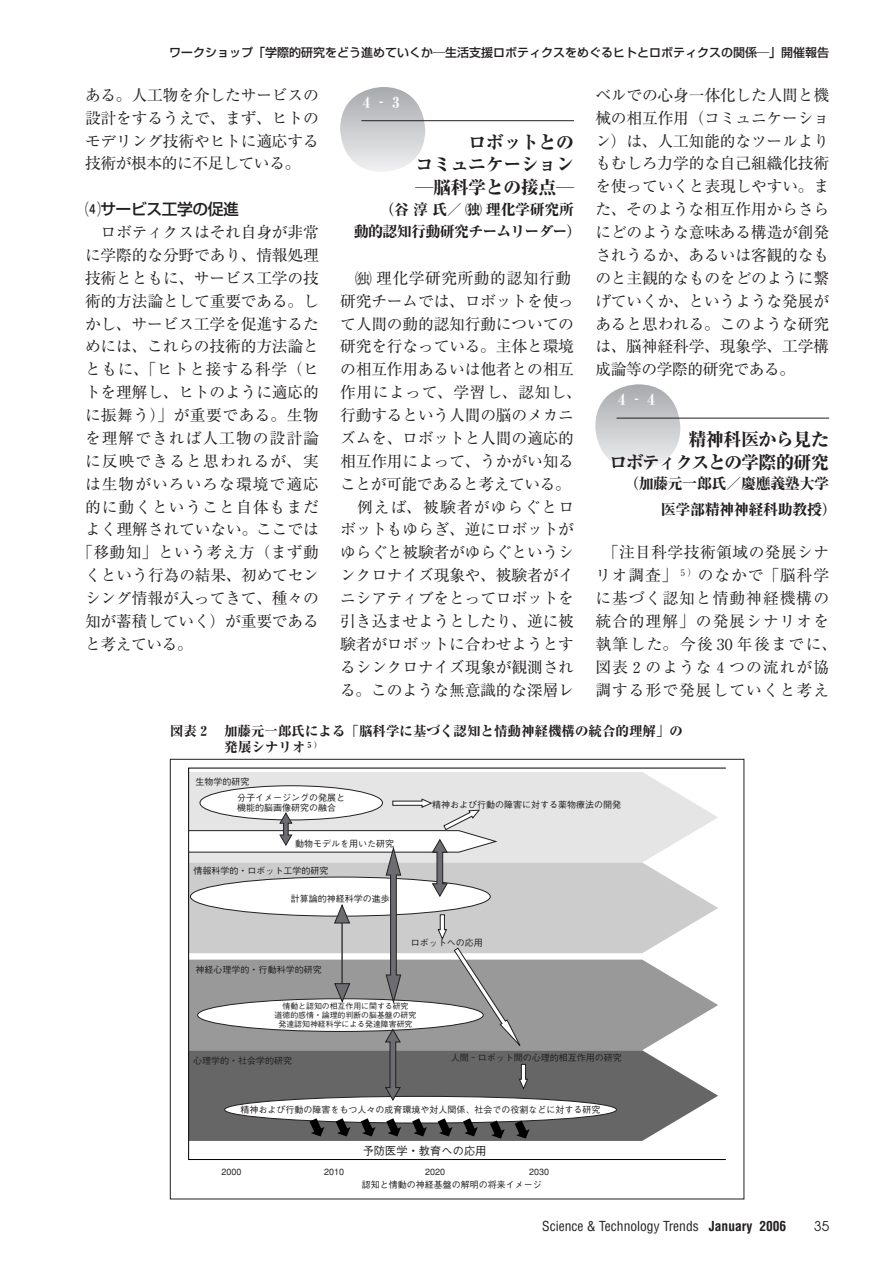
<style>
.page{position:relative;width:893px;height:1263px;background:#fff}
.page>*{position:absolute;margin:0;border:0;box-sizing:border-box;transform-origin:0 0}
.t1{font:800 18px/22.8px "Ryumin";letter-spacing:-.025em;color:#231f20;text-align:justify}
.t2{font:15.75px/22.8px "Ryumin";letter-spacing:-.01em;color:#231f20;text-align:justify}
.t3{font:15.75px/22.8px "Ryumin";letter-spacing:.065em;color:#231f20}
.t4{font:15.75px "Ryumin";letter-spacing:.04em;color:#231f20}
.t5{font:15.75px "Ryumin";letter-spacing:.03em;color:#231f20}
.t6{font:15.75px "Ryumin";letter-spacing:.025em;color:#231f20}
.t7{font:15.75px "Ryumin";letter-spacing:.07em;color:#231f20}
.t8{font:500 15.75px "Shin Go";letter-spacing:-.025em;color:#231f20}
.t9{font:800 15px/22.8px "Ryumin";letter-spacing:-.045em;color:#231f20}
.t10{font:800 15px/25.5px "Ryumin";letter-spacing:-.025em;color:#231f20}
.t11{font:800 15px "Ryumin";color:#fff}
.t12{font:800 13.5px/16.5px "Ryumin";color:#231f20}
.t13{font:condensed 13.5px "Helvetica";color:#231f20}
.t14{font:13.5px "Avant Garde";color:#231f20}
.t15{font:500 12px "Shin Go";color:#231f20}
.t16{font:500 11.25px "Gothic BBB";color:#231f20}
.t17{font:500 9px/16px "Gothic BBB";color:#231f20}
.t18{font:500 7.8px/8.7px "Gothic BBB";color:#231f20;text-align:center}
.s1{font-family:"BLS Gaiji ST Sgm";font-weight:400}
.s2{font-family:"Nistep Fnt 2";font-weight:400;font-size:16.5px}
.s3{font-family:"Nistep";font-size:18.9px}
.s4{font-weight:700}
</style>
<div class="page">
<svg style="left:595px;top:384px;width:85px;height:85px"></svg>
<svg style="left:340px;top:87px;width:85px;height:85px"></svg>
<hr style="left:361px;top:120px;width:213px;height:1px;background:#231f20">
<hr style="left:617px;top:418px;width:212px;height:1px;background:#231f20">
<svg style="left:190px;top:772px;width:528px;height:90px;background:#e7e7e7"></svg>
<svg style="left:528px;top:862px;width:190px;height:91px;fill:#ccc"></svg>
<svg style="left:190px;top:1050px;width:528px;height:91px;fill:#666"></svg>
<svg style="left:528px;top:959px;width:190px;height:91px;fill:#999"></svg>
<div style="left:200px;top:786px;width:182px;height:34px;background:#fff;border-radius:50%"></div>
<div style="left:225px;top:1096px;width:391px;height:27px;background:#fff;border-radius:50%"></div>
<svg style="left:188px;top:798px;width:340px;height:303px"></svg>
<svg style="left:309px;top:1118px;width:15px;height:18px"></svg>
<svg style="left:336px;top:1118px;width:14px;height:18px"></svg>
<svg style="left:361px;top:1118px;width:14px;height:18px"></svg>
<svg style="left:386px;top:1118px;width:15px;height:18px"></svg>
<svg style="left:412px;top:1118px;width:15px;height:18px"></svg>
<svg style="left:438px;top:1118px;width:14px;height:18px"></svg>
<svg style="left:463px;top:1118px;width:15px;height:18px"></svg>
<svg style="left:515px;top:1120px;width:14px;height:18px"></svg>
<svg style="left:490px;top:1120px;width:15px;height:18px"></svg>
<p class="t15" style="left:169px;top:45px;width:662px">ワークショップ「学際的研究をどう進めていくか<sup>̶</sup>生活支援ロボティクスをめぐるヒトとロボティクスの関係<sup>̶</sup>」開催報告</p>
<p class="t2" style="left:85px;top:83px;width:235px">ある。人工物を介したサービスの設計をするうえで、まず、ヒトのモデリング技術やヒトに適応する技術が根本的に不足している。</p>
<p class="t8" style="left:85px;top:199px;width:155px"><span class="s1">盻</span>サービス工学の促進</p>
<p class="t2" style="left:85px;top:220px;width:235px">　ロボティクスはそれ自身が非常</p>
<p class="t2" style="left:85px;top:243px;width:235px">に学際的な分野であり、情報処理</p>
<p class="t2" style="left:85px;top:266px;width:235px">技術とともに、サービス工学の技</p>
<p class="t2" style="left:85px;top:289px;width:235px">術的方法論として重要である。し</p>
<p class="t2" style="left:85px;top:312px;width:235px">かし、サービス工学を促進するた</p>
<p class="t2" style="left:85px;top:335px;width:235px">めには、これらの技術的方法論と</p>
<p class="t4" style="left:85px;top:360px;width:235px">ともに、「ヒトと接する科学（ヒ</p>
<p class="t2" style="left:85px;top:381px;width:235px">トを理解し、ヒトのように適応的</p>
<p class="t5" style="left:85px;top:406px;width:235px">に振舞う）」が重要である。生物</p>
<p class="t3" style="left:85px;top:426px;width:235px">を理解できれば人工物の設計論</p>
<p class="t7" style="left:85px;top:452px;width:235px">に反映できると思われるが、実</p>
<p class="t3" style="left:85px;top:472px;width:235px">は生物がいろいろな環境で適応</p>
<p class="t3" style="left:85px;top:495px;width:235px">的に動くということ自体もまだ</p>
<p class="t2" style="left:85px;top:518px;width:235px">よく理解されていない。ここでは</p>
<p class="t6" style="left:77px;top:543px;width:243px">「移動知」という考え方（まず動</p>
<p class="t2" style="left:85px;top:564px;width:235px">くという行為の結果、初めてセン</p>
<p class="t2" style="left:85px;top:586px;width:235px">シング情報が入ってきて、種々の</p>
<p class="t2" style="left:85px;top:609px;width:235px">知が蓄積していく）が重要である</p>
<p class="t2" style="left:85px;top:632px;width:109px">と考えている。</p>
<p class="t2" style="left:595px;top:83px;width:235px">ベルでの心身一体化した人間と機械の相互作用（コミュニケーション）は、人工知能的なツールよりもむしろ力学的な自己組織化技術を使っていくと表現しやすい。また、そのような相互作用からさらにどのような意味ある構造が創発されうるか、あるいは客観的なものと主観的なものをどのように繋げていくか、というような発展があると思われる。このような研究は、脳神経科学、現象学、工学構成論等の学際的研究である。</p>
<p class="t11" style="left:614px;top:390px;width:46px">４‐４</p>
<p class="t1" style="left:609px;top:427px;width:221px;text-align:right">精神科医から見た<br>ロボティクスとの学際的研究</p>
<p class="t10" style="left:661px;top:470px;width:177px;text-indent:-37px">（加藤元一郎氏／慶應義塾大学医学部精神神経科助教授）</p>
<p class="t3" style="left:595px;top:541px;width:243px">　「注目科学技術領域の発展シナリオ調査」<sup>５）</sup>のなかで「脳科学に基づく認知と情動神経機構の統合的理解」の発展シナリオを執筆した。今後 30 年後までに、図表２のような４つの流れが協調する形で発展していくと考え</p>
<p class="t12" style="left:225px;top:722px;width:460px;text-indent:-54px">図表２　 加藤元一郎氏による「脳科学に基づく認知と情動神経機構の統合的理解」の発展シナリオ<sup>５）</sup></p>
<p class="t17" style="left:237px;top:773px;width:109px;text-indent:-42px">生物学的研究<br>分子イメージングの発展と</p>
<p class="t17" style="left:237px;top:800px;width:100px">機能的脳画像研究の融合</p>
<p class="t17" style="left:432px;top:797px;width:190px">精神および行動の障害に対する薬物療法の開発</p>
<p class="t11" style="left:359px;top:93px;width:46px">４‐３</p>
<p class="t1" style="left:416px;top:130px;width:160px;text-indent:53px">ロボットとのコミュニケーション―脳科学との接点―</p>
<p class="t9" style="left:354px;top:197px;width:229px;text-indent:26px">（谷 淳 氏／ <span class="s2">e</span> 理化学研究所動的認知行動研究チームリーダー）</p>
<p class="t2" style="left:340px;top:266px;width:243px;text-align:left;text-indent:15px"><span class="s3">C</span> 理化学研究所動的認知行動研究チームでは、ロボットを使って人間の動的認知行動についての研究を行なっている。主体と環境の相互作用あるいは他者との相互作用によって、学習し、認知し、行動するという人間の脳のメカニズムを、ロボットと人間の適応的相互作用によって、うかがい知ることが可能であると考えている。　例えば、被験者がゆらぐとロボットもゆらぎ、逆にロボットがゆらぐと被験者がゆらぐというシンクロナイズ現象や、被験者がイニシアティブをとってロボットを引き込ませようとしたり、逆に被験者がロボットに合わせようとするシンクロナイズ現象が観測される。このような無意識的な深層レ</p>
<p class="t17" style="left:295px;top:835px;width:101px">動物モデルを用いた研究</p>
<p class="t17" style="left:193px;top:862px;width:136px">情報科学的・ロボット工学的研究</p>
<p class="t17" style="left:291px;top:891px;width:100px">計算論的神経科学の進歩</p>
<p class="t17" style="left:411px;top:935px;width:73px">ロボットへの応用</p>
<p class="t17" style="left:196px;top:962px;width:127px">神経心理学的・行動科学的研究</p>
<p class="t18" style="left:275px;top:1002px;width:143px">情動と認知の相互作用に関する研究<br>道徳的感情・論理的判断の脳基盤の研究発達認知神経科学による発達障害研究</p>
<p class="t17" style="left:193px;top:1053px;width:100px">心理学的・社会学的研究</p>
<p class="t17" style="left:451px;top:1050px;width:172px">人間‐ロボット間の心理的相互作用の研究</p>
<p class="t17" style="left:241px;top:1102px;width:361px">精神および行動の障害をもつ人々の成育環境や対人関係、社会での役割などに対する研究</p>
<p class="t16" style="left:363px;top:1144px;width:125px">予防医学・教育への応用</p>
<p class="t17" style="left:222px;top:1164px;width:22px">2000</p>
<p class="t17" style="left:324px;top:1164px;width:22px">2010</p>
<p class="t17" style="left:425px;top:1164px;width:22px">2020</p>
<p class="t17" style="left:362px;top:1165px;width:189px;line-height:12.9px;text-indent:167px">2030認知と情動の神経基盤の解明の将来イメージ</p>
<p class="t13" style="left:542px;top:1218px;width:246px">Science &amp; Technology Trends <span class="s4">January 2006</span></p>
<p class="t14" style="left:814px;top:1218px;width:16px">35</p>
</div>
